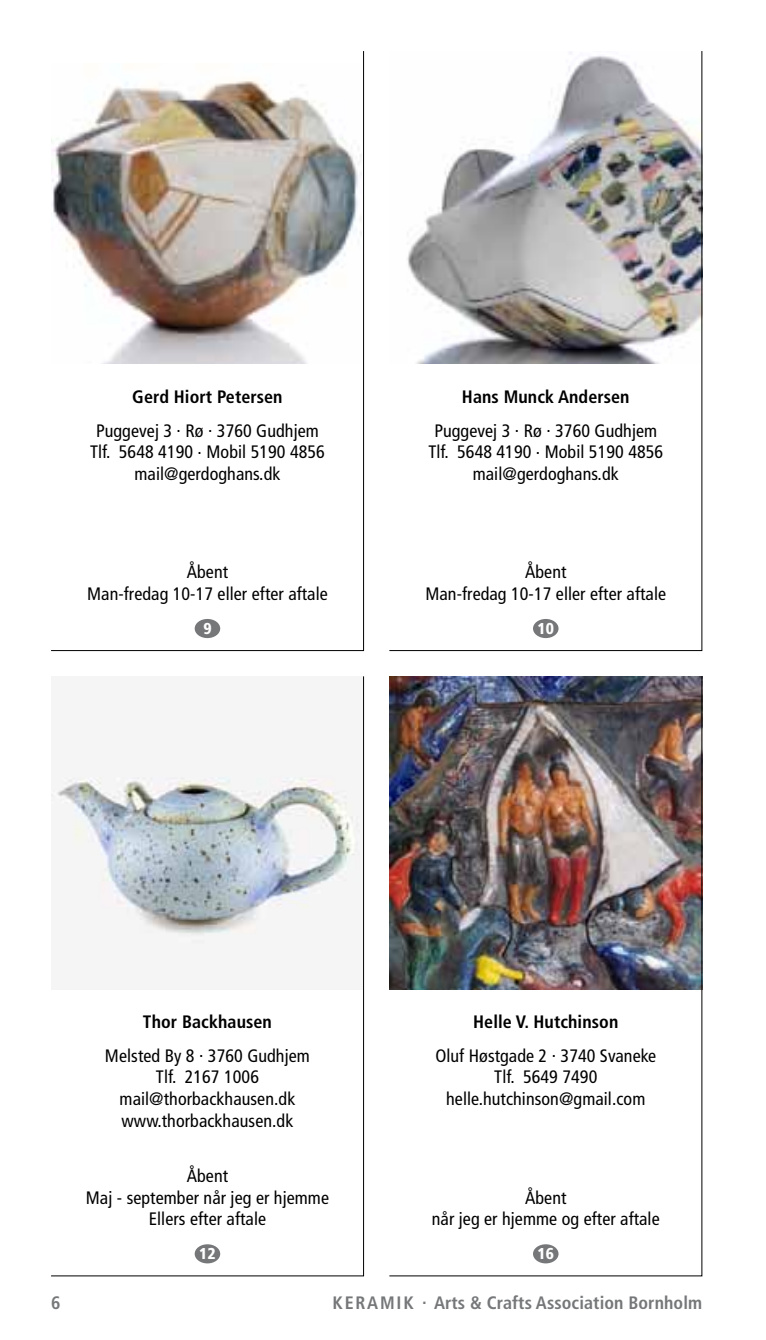
<style>
.page{position:relative;width:766px;height:1340px;background:#fff}
.page>*{position:absolute;margin:0;border:0;box-sizing:border-box;transform-origin:0 0}
.t1{font:condensed 18px/21.6px "Frutiger";letter-spacing:.005em;color:#000;text-align:center}
.t2{font:700 condensed 18px "Frutiger";letter-spacing:.005em;color:#000}
.t3{font:700 condensed 18px "Frutiger";letter-spacing:.005em;color:#757779}
.t4{font:900 condensed 15.75px "Frutiger";color:#fff}
</style>
<div class="page">
<img style="left:51px;top:51px;width:313px;height:600px">
<svg style="left:389px;top:51px;width:313px;height:600px"></svg>
<svg style="left:51px;top:676px;width:313px;height:600px"></svg>
<img style="left:389px;top:676px;width:313px;height:600px">
<p class="t2" style="left:132px;top:386px;width:152px">Gerd Hiort Petersen</p>
<p class="t1" style="left:90px;top:419px;width:236px">Puggevej 3 . Rø . 3760 Gudhjem<br>Tlf. 5648 4190 . Mobil 5190 4856 mail@gerdoghans.dk</p>
<p class="t1" style="left:87px;top:561px;width:242px">Åbent<br>Man-fredag 10-17 eller efter aftale</p>
<p class="t4" style="left:203px;top:619px;width:10px">9</p>
<p class="t2" style="left:462px;top:386px;width:169px">Hans Munck Andersen</p>
<p class="t1" style="left:428px;top:419px;width:236px">Puggevej 3 . Rø . 3760 Gudhjem<br>Tlf. 5648 4190 . Mobil 5190 4856 mail@gerdoghans.dk</p>
<p class="t1" style="left:425px;top:561px;width:242px">Åbent<br>Man-fredag 10-17 eller efter aftale</p>
<p class="t4" style="left:537px;top:619px;width:18px">10</p>
<p class="t2" style="left:143px;top:1011px;width:130px">Thor Backhausen</p>
<p class="t1" style="left:105px;top:1044px;width:206px">Melsted By 8 . 3760 Gudhjem<br>Tlf. 2167 1006 mail@thorbackhausen.dk www.thorbackhausen.dk</p>
<p class="t1" style="left:86px;top:1165px;width:245px">Åbent<br>Maj - september når jeg er hjemme<br>Ellers efter aftale</p>
<p class="t4" style="left:199px;top:1244px;width:18px">12</p>
<p class="t2" style="left:473px;top:1011px;width:147px">Helle V. Hutchinson</p>
<p class="t1" style="left:435px;top:1044px;width:222px">Oluf Høstgade 2 . 3740 Svaneke<br>Tlf. 5649 7490 helle.hutchinson@gmail.com</p>
<p class="t1" style="left:431px;top:1186px;width:229px">Åbent<br>når jeg er hjemme og efter aftale</p>
<p class="t4" style="left:537px;top:1244px;width:18px">16</p>
<p class="t3" style="left:51px;top:1291px;width:11px">6</p>
<p class="t3" style="left:332px;top:1291px;width:371px">KERAMIK . Arts &amp; Crafts Association Bornholm</p>
</div>
